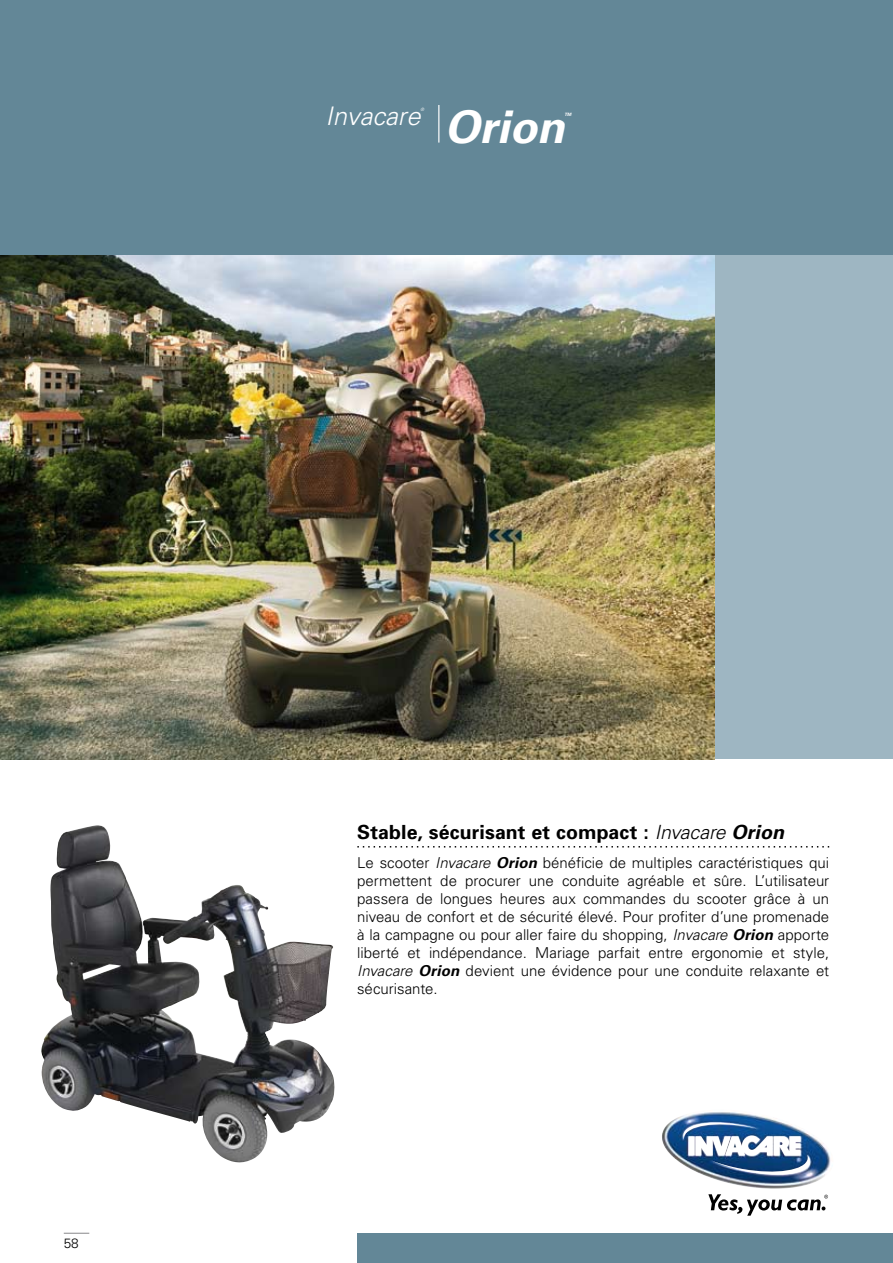
<style>
.page{position:relative;width:893px;height:1263px;background:#fff}
.page>*{position:absolute;margin:0;border:0;box-sizing:border-box;transform-origin:0 0}
.t1{font:italic 700 45px "Univers";color:#fff}
.t2{font:italic 300 25.5px "Univers";color:#fff}
.t3{font:700 19.5px "Univers";letter-spacing:.01em;color:#000}
.t4{font:300 15px/18px "Univers";color:#000;text-align:justify}
.t5{font:300 13.5px "Univers";color:#000}
.t6{font:italic 700 4.5px "Univers";color:#fff}
.t7{font:italic 300 4.5px "Univers";color:#fff}
.s1{font-weight:300;font-style:italic}
.s2{font-style:italic}
.s3{font-weight:700;font-style:italic}
</style>
<div class="page">
<div style="left:0;top:0;width:893px;height:255px;background:#638797"></div>
<div style="left:714px;top:255px;width:179px;height:504px;background:#9eb6c2"></div>
<img style="left:0;top:255px;width:714px;height:504px">
<img style="left:41px;top:825px;width:294px;height:338px">
<div style="left:357px;top:1233px;width:536px;height:30px;background:#638797"></div>
<img style="left:662px;top:1112px;width:169px;height:77px">
<img style="left:683px;top:1119px;width:127px;height:59px">
<svg style="left:708px;top:1194px;width:120px;height:22px"></svg>
<svg style="left:357px;top:846px;width:472px;height:1px"></svg>
<hr style="left:438px;top:105px;width:1px;height:38px;background:#fff">
<svg style="left:64px;top:1233px;width:25px;height:1px"></svg>
<h2 class="t2" style="left:326px;top:101px;width:96px">Invacare</h2>
<p class="t7" style="left:421px;top:107px;width:5px">®</p>
<h1 class="t1" style="left:444px;top:100px;width:122px">Orion</h1>
<p class="t6" style="left:564px;top:112px;width:8px">TM</p>
<p class="t5" style="left:64px;top:1235px;width:17px">58</p>
<h3 class="t3" style="left:357px;top:819px;width:428px">Stable, sécurisant et compact : <span class="s1">Invacare</span> <span class="s2">Orion</span></h3>
<p class="t4" style="left:357px;top:853px;width:474px">Le scooter <span class="s2">Invacare</span> <span class="s3">Orion</span> bénéficie de multiples caractéristiques qui permettent de procurer une conduite agréable et sûre. L’utilisateur passera de longues heures aux commandes du scooter grâce à un niveau de confort et de sécurité élevé. Pour profiter d’une promenade à la campagne ou pour aller faire du shopping, <span class="s2">Invacare</span> <span class="s3">Orion</span> apporte liberté et indépendance. Mariage parfait entre ergonomie et style, <span class="s2">Invacare</span> <span class="s3">Orion</span> devient une évidence pour une conduite relaxante et sécurisante.</p>
</div>
